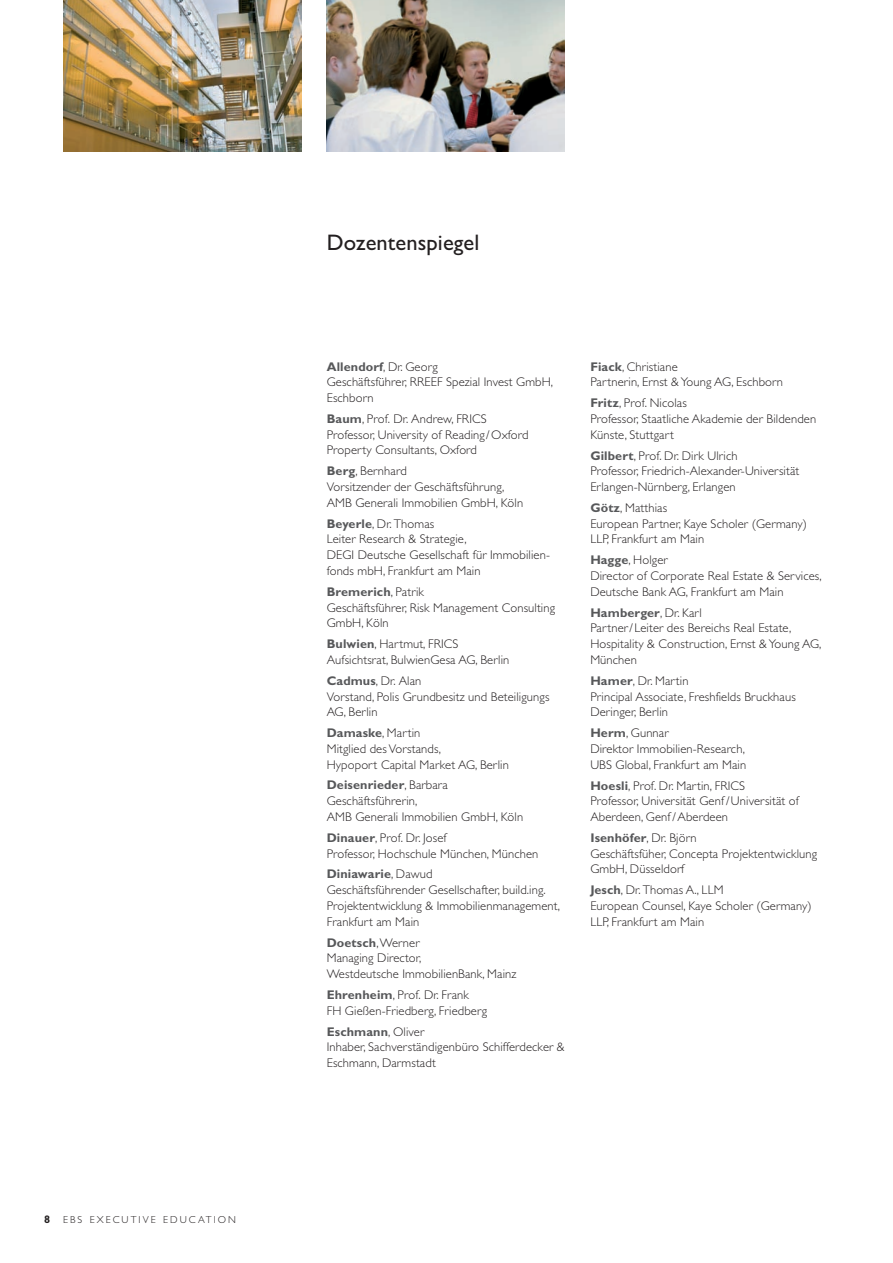
<style>
.page{position:relative;width:893px;height:1263px;background:#fff}
.page>*{position:absolute;margin:0;border:0;box-sizing:border-box;transform-origin:0 0}
.t1{font:22.5px "Gill Sans";letter-spacing:.005em;color:#231f20}
.t2{font:300 12.6px/15.8px "Gill Sans";letter-spacing:.01em;color:#231f20}
.t3{font:300 10.2px "Gill Sans";letter-spacing:.2em;color:#231f20}
.s1{font-weight:700;font-size:10.95px}
.s2{font-weight:700;color:#57585a}
</style>
<div class="page">
<img style="left:63px;top:0;width:502px;height:152px">
<p class="t3" style="left:44px;top:1216px;width:193px"><span class="s1">8</span> EBS EXECUTIVE EDUCATION</p>
<h1 class="t1" style="left:327px;top:234px;width:154px">Dozentenspiegel</h1>
<p class="t2" style="left:327px;top:360px;width:228px"><span class="s2">Allendorf</span>, Dr. Georg<br>Geschäftsführer, RREEF Spezial Invest GmbH,<br>Eschborn</p>
<p class="t2" style="left:327px;top:412px;width:203px"><span class="s2">Baum</span>, Prof. Dr. Andrew, FRICS<br>Professor, University of Reading/Oxford<br>Property Consultants, Oxford</p>
<p class="t2" style="left:327px;top:465px;width:198px"><span class="s2">Berg</span>, Bernhard<br>Vorsitzender der Geschäftsführung,<br>AMB Generali Immobilien GmbH, Köln</p>
<p class="t2" style="left:327px;top:517px;width:225px"><span class="s2">Beyerle</span>, Dr. Thomas<br>Leiter Research &amp; Strategie,<br>DEGI Deutsche Gesellschaft für Immobilien&shy;fonds mbH, Frankfurt am Main</p>
<p class="t2" style="left:327px;top:585px;width:230px"><span class="s2">Bremerich</span>, Patrik<br>Geschäftsführer, Risk Management Consulting<br>GmbH, Köln</p>
<p class="t2" style="left:327px;top:637px;width:184px"><span class="s2">Bulwien</span>, Hartmut, FRICS<br>Aufsichtsrat, BulwienGesa AG, Berlin</p>
<p class="t2" style="left:327px;top:674px;width:224px"><span class="s2">Cadmus</span>, Dr. Alan<br>Vorstand, Polis Grundbesitz und Beteiligungs<br>AG, Berlin</p>
<p class="t2" style="left:327px;top:726px;width:184px"><span class="s2">Damaske</span>, Martin<br>Mitglied des Vorstands,<br>Hypoport Capital Market AG, Berlin</p>
<p class="t2" style="left:327px;top:779px;width:198px"><span class="s2">Deisenrieder</span>, Barbara<br>Geschäftsführerin,<br>AMB Generali Immobilien GmbH, Köln</p>
<p class="t2" style="left:327px;top:831px;width:213px"><span class="s2">Dinauer</span>, Prof. Dr. Josef<br>Professor, Hochschule München, München</p>
<p class="t2" style="left:327px;top:868px;width:235px"><span class="s2">Diniawarie</span>, Dawud<br>Geschäftsführender Gesellschafter, build.ing.<br>Projektentwicklung &amp; Immobilienmanagement, Frankfurt am Main</p>
<p class="t2" style="left:327px;top:936px;width:191px"><span class="s2">Doetsch</span>,Werner<br>Managing Director,<br>Westdeutsche ImmobilienBank, Mainz</p>
<p class="t2" style="left:327px;top:988px;width:162px"><span class="s2">Ehrenheim</span>, Prof. Dr. Frank<br>FH Gießen-Friedberg, Friedberg</p>
<p class="t2" style="left:327px;top:1025px;width:239px"><span class="s2">Eschmann</span>, Oliver<br>Inhaber, Sachverständigenbüro Schifferdecker &amp;<br>Eschmann, Darmstadt</p>
<p class="t2" style="left:590px;top:360px;width:194px"><span class="s2">Fiack</span>, Christiane<br>Partnerin, Ernst &amp; Young AG, Eschborn</p>
<p class="t2" style="left:590px;top:396px;width:227px"><span class="s2">Fritz</span>, Prof. Nicolas<br>Professor, Staatliche Akademie der Bildenden<br>Künste, Stuttgart</p>
<p class="t2" style="left:590px;top:449px;width:210px"><span class="s2">Gilbert</span>, Prof. Dr. Dirk Ulrich<br>Professor, Friedrich-Alexander-Universität<br>Erlangen-Nürnberg, Erlangen</p>
<p class="t2" style="left:590px;top:501px;width:218px"><span class="s2">Götz</span>, Matthias<br>European Partner, Kaye Scholer (Germany)<br>LLP, Frankfurt am Main</p>
<p class="t2" style="left:590px;top:554px;width:233px"><span class="s2">Hagge</span>, Holger<br>Director of Corporate Real Estate &amp; Services,<br>Deutsche Bank AG, Frankfurt am Main</p>
<p class="t2" style="left:590px;top:606px;width:233px"><span class="s2">Hamberger</span>, Dr. Karl<br>Partner/Leiter des Bereichs Real Estate,<br>Hospitality &amp; Construction, Ernst &amp; Young AG,<br>München</p>
<p class="t2" style="left:590px;top:674px;width:207px"><span class="s2">Hamer</span>, Dr. Martin<br>Principal Associate, Freshfields Bruckhaus<br>Deringer, Berlin</p>
<p class="t2" style="left:590px;top:726px;width:157px"><span class="s2">Herm</span>, Gunnar<br>Direktor Immobilien-Research,<br>UBS Global, Frankfurt am Main</p>
<p class="t2" style="left:590px;top:779px;width:210px"><span class="s2">Hoesli</span>, Prof. Dr. Martin, FRICS<br>Professor, Universität Genf /Universität of<br>Aberdeen, Genf /Aberdeen</p>
<p class="t2" style="left:590px;top:831px;width:228px"><span class="s2">Isenhöfer</span>, Dr. Björn<br>Geschäftsfüher, Concepta Projektentwicklung<br>GmbH, Düsseldorf</p>
<p class="t2" style="left:590px;top:883px;width:223px"><span class="s2">Jesch</span>, Dr. Thomas A., LLM<br>European Counsel, Kaye Scholer (Germany)<br>LLP, Frankfurt am Main</p>
</div>
